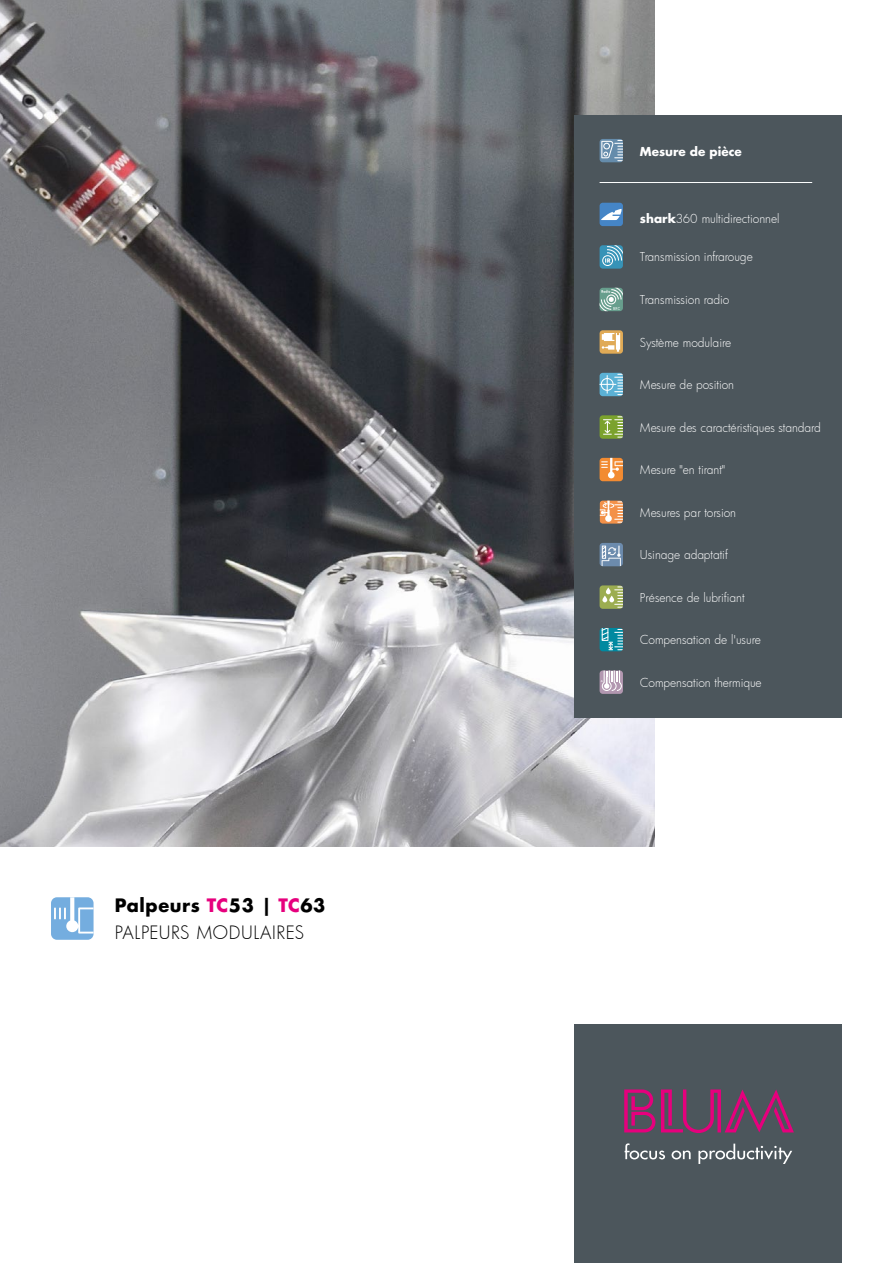
<style>
.page{position:relative;width:893px;height:1263px;background:#fff}
.page>*{position:absolute;margin:0;border:0;box-sizing:border-box;transform-origin:0 0}
.t1{font:300 18px "Futura";letter-spacing:.035em;color:#000}
.t2{font:700 18px "Futura LT Pro";letter-spacing:.035em;color:#000}
.t3{font:300 12px "Futura";letter-spacing:-.005em;color:#fff}
.t4{font:700 12px "Futura LT Pro";color:#fff}
.s1{color:#e6007d}
.s2{font-family:"Futura LT Pro";font-weight:700}
</style>
<div class="page">
<div style="left:574px;top:1025px;width:268px;height:238px;background:#4c565c"></div>
<svg style="left:625px;top:1143px;width:40px;height:16px"></svg>
<svg style="left:672px;top:1150px;width:19px;height:9px"></svg>
<svg style="left:698px;top:1143px;width:94px;height:21px"></svg>
<svg style="left:624px;top:1089px;width:31px;height:43px"></svg>
<svg style="left:661px;top:1089px;width:133px;height:44px"></svg>
<img style="left:0;top:0;width:655px;height:846px">
<div style="left:51px;top:897px;width:43px;height:43px;background:#74addf;border-radius:6px"></div>
<svg style="left:54px;top:897px;width:40px;height:36px"></svg>
<div style="left:574px;top:115px;width:268px;height:602px;background:#4c565c"></div>
<div style="left:600px;top:139px;width:23px;height:23px;background:#658cab;border-radius:3px"></div>
<svg style="left:601px;top:140px;width:22px;height:21px"></svg>
<div style="left:600px;top:245px;width:23px;height:24px;background:#3793b7;border-radius:3px"></div>
<svg style="left:602px;top:245px;width:21px;height:21px"></svg>
<svg style="left:600px;top:288px;width:23px;height:23px"></svg>
<svg style="left:600px;top:373px;width:23px;height:23px"></svg>
<svg style="left:600px;top:374px;width:23px;height:21px"></svg>
<div style="left:600px;top:415px;width:23px;height:24px;background:#7ba22d;border-radius:3px"></div>
<svg style="left:603px;top:416px;width:20px;height:22px"></svg>
<div style="left:600px;top:458px;width:23px;height:23px;background:#f28b32;border-radius:3px"></div>
<svg style="left:601px;top:458px;width:22px;height:20px"></svg>
<svg style="left:600px;top:543px;width:23px;height:23px"></svg>
<svg style="left:602px;top:546px;width:19px;height:20px"></svg>
<div style="left:600px;top:203px;width:23px;height:23px;background:#4585c6;border-radius:3px"></div>
<svg style="left:601px;top:209px;width:21px;height:11px"></svg>
<hr style="left:600px;top:182px;width:212px;height:1px;background:#fff">
<div style="left:600px;top:585px;width:23px;height:24px;background:#9cad51;border-radius:3px"></div>
<svg style="left:602px;top:586px;width:21px;height:22px"></svg>
<svg style="left:600px;top:628px;width:23px;height:23px"></svg>
<svg style="left:602px;top:628px;width:21px;height:22px"></svg>
<div style="left:600px;top:670px;width:23px;height:24px;background:#b297b0;border-radius:3px"></div>
<svg style="left:601px;top:670px;width:21px;height:21px"></svg>
<svg style="left:600px;top:330px;width:23px;height:24px"></svg>
<svg style="left:602px;top:333px;width:18px;height:19px"></svg>
<svg style="left:600px;top:500px;width:23px;height:24px"></svg>
<h1 class="t2" style="left:115px;top:892px;width:212px">Palpeurs <span class="s1">TC</span>53 | <span class="s1">TC</span>63</h1>
<h1 class="t1" style="left:115px;top:921px;width:191px">PALPEURS MODULAIRES</h1>
<p class="t4" style="left:640px;top:142px;width:103px">Mesure de pièce</p>
<p class="t3" style="left:640px;top:210px;width:141px"><span class="s2">shark</span>360 multidirectionnel</p>
<p class="t3" style="left:640px;top:249px;width:114px">Transmission infrarouge</p>
<p class="t3" style="left:640px;top:292px;width:91px">Transmission radio</p>
<p class="t3" style="left:640px;top:334px;width:93px">Système modulaire</p>
<p class="t3" style="left:640px;top:377px;width:96px">Mesure de position</p>
<p class="t3" style="left:640px;top:419px;width:182px">Mesure des caractéristiques standard</p>
<p class="t3" style="left:640px;top:462px;width:87px">Mesure "en tirant"</p>
<p class="t3" style="left:640px;top:504px;width:98px">Mesures par torsion</p>
<p class="t3" style="left:640px;top:547px;width:89px">Usinage adaptatif</p>
<p class="t3" style="left:640px;top:589px;width:106px">Présence de lubrifiant</p>
<p class="t3" style="left:640px;top:632px;width:122px">Compensation de l'usure</p>
<p class="t3" style="left:640px;top:674px;width:123px">Compensation thermique</p>
</div>
